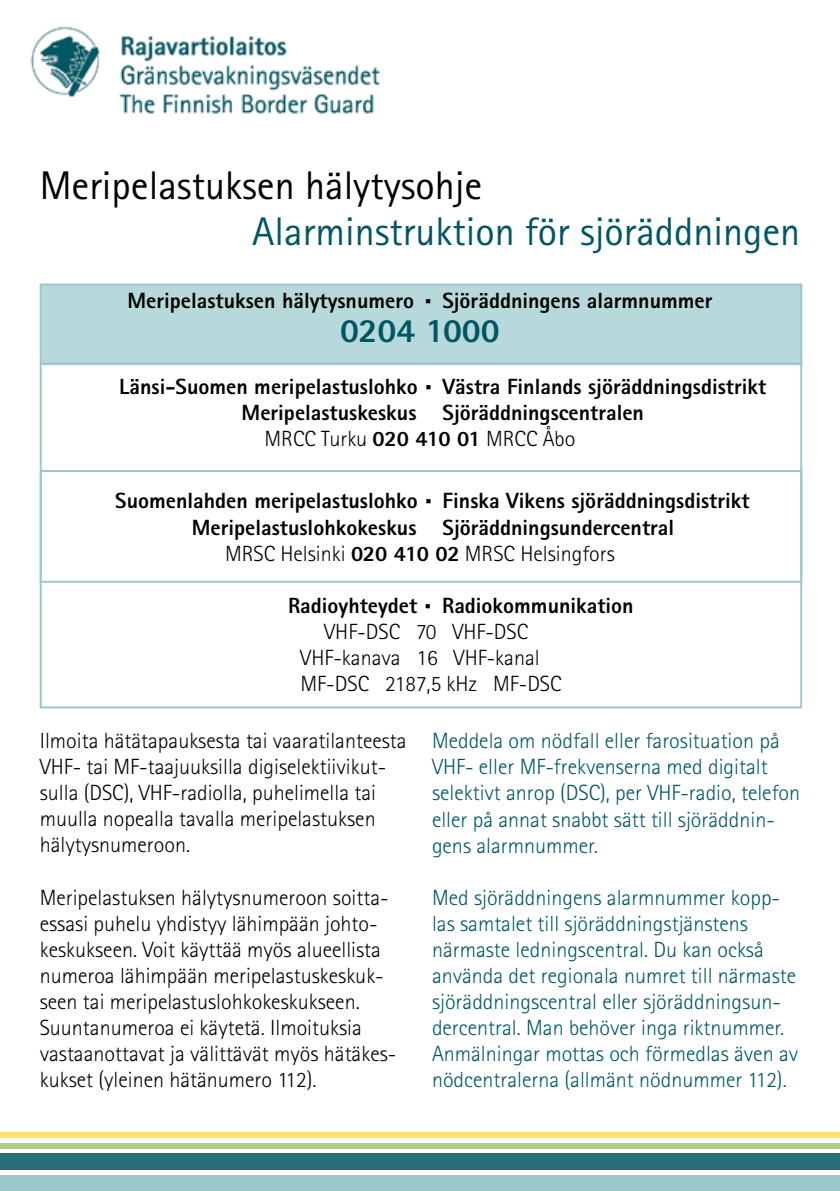
<style>
.page{position:relative;width:840px;height:1191px;background:#fff}
.page>*{position:absolute;margin:0;border:0;box-sizing:border-box;transform-origin:0 0}
.t1{font:40px "Rotis Sans Serif Std";color:#005763}
.t2{font:40px "Rotis Sans Serif Std";color:#000}
.t3{font:800 34px "Rotis Sans Serif Std";color:#005763}
.t4{font:300 22px/26px "Rotis Sans Serif Std";color:#000}
.t5{font:300 22px/26px "Rotis Sans Serif Std";color:#005763}
.t6{font:800 22px "Rotis Sans Serif Std";color:#000}
.s1{font-size:34px}
.s2{font-weight:800}
</style>
<div class="page">
<div style="left:40px;top:283px;width:761px;height:82px;background:#b8d9dc;border:2px solid #9ac8cd"></div>
<div style="left:0;top:1143px;width:839px;height:5px;background:#adcd85"></div>
<div style="left:0;top:1132px;width:839px;height:5px;background:#ffe06d"></div>
<div style="left:0;top:1153px;width:839px;height:17px;background:#26707a"></div>
<div style="left:0;top:1175px;width:839px;height:16px;background:#9ac8cd"></div>
<img style="left:30px;top:27px;width:350px;height:87px">
<div style="left:40px;top:363px;width:761px;height:220px;border:2px solid #9ac8cd"></div>
<div style="left:40px;top:470px;width:761px;height:238px;border:2px solid #9ac8cd"></div>
<h1 class="t2" style="left:40px;top:161px;width:444px">Meripelastuksen hälytysohje</h1>
<h1 class="t1" style="left:252px;top:207px;width:549px">Alarminstruktion för sjöräddningen</h1>
<p class="t6" style="left:127px;top:287px;width:586px">Meripelastuksen hälytysnumero <span class="s1">∙</span> Sjöräddningens alarmnummer</p>
<h2 class="t3" style="left:340px;top:309px;width:161px">0204 1000</h2>
<p class="t6" style="left:119px;top:373px;width:648px">Länsi-Suomen meripelastuslohko <span class="s1">∙</span> Västra Finlands sjöräddningsdistrikt</p>
<p class="t6" style="left:241px;top:399px;width:404px">Meripelastuskeskus Sjöräddningscentralen</p>
<p class="t4" style="left:264px;top:426px;width:312px">MRCC Turku <span class="s2">020 410 01</span> MRCC Åbo</p>
<p class="t6" style="left:115px;top:487px;width:635px">Suomenlahden meripelastuslohko <span class="s1">∙</span> Finska Vikens sjöräddningsdistrikt</p>
<p class="t6" style="left:192px;top:513px;width:483px">Meripelastuslohkokeskus Sjöräddningsundercentral</p>
<p class="t4" style="left:225px;top:540px;width:391px">MRSC Helsinki <span class="s2">020 410 02</span> MRSC Helsingfors</p>
<p class="t6" style="left:288px;top:591px;width:347px">Radioyhteydet <span class="s1">∙</span> Radiokommunikation</p>
<p class="t4" style="left:324px;top:618px;width:205px">VHF-DSC 70 VHF-DSC</p>
<p class="t4" style="left:300px;top:644px;width:241px">VHF-kanava 16 VHF-kanal</p>
<p class="t4" style="left:300px;top:670px;width:262px">MF-DSC 2187,5 kHz MF-DSC</p>
<p class="t4" style="left:40px;top:728px;width:368px">Ilmoita hätätapauksesta tai vaaratilanteesta VHF- tai MF-taajuuksilla digiselektiivikut&shy;sulla (DSC), VHF-radiolla, puhelimella tai muulla nopealla tavalla meripelastuksen hälytysnumeroon.</p>
<p class="t4" style="left:40px;top:884px;width:358px">Meripelastuksen hälytysnumeroon soitta&shy;essasi puhelu yhdistyy lähimpään johto&shy;keskukseen. Voit käyttää myös alueellista numeroa lähimpään meripelastuskeskuk&shy;seen tai meripelastuslohkokeskukseen.<br>Suuntanumeroa ei käytetä. Ilmoituksia vastaanottavat ja välittävät myös hätäkes&shy;kukset (yleinen hätänumero 112).</p>
<p class="t5" style="left:432px;top:728px;width:369px">Meddela om nödfall eller farosituation på VHF- eller MF-frekvenserna med digitalt selektivt anrop (DSC), per VHF-radio, telefon eller på annat snabbt sätt till sjöräddnin&shy;gens alarmnummer.</p>
<p class="t5" style="left:432px;top:884px;width:367px">Med sjöräddningens alarmnummer kopp&shy;las samtalet till sjöräddningstjänstens närmaste ledningscentral. Du kan också använda det regionala numret till närmaste sjöräddningscentral eller sjöräddningsun&shy;dercentral. Man behöver inga riktnummer.<br>Anmälningar mottas och förmedlas även av nödcentralerna (allmänt nödnummer 112).</p>
</div>
